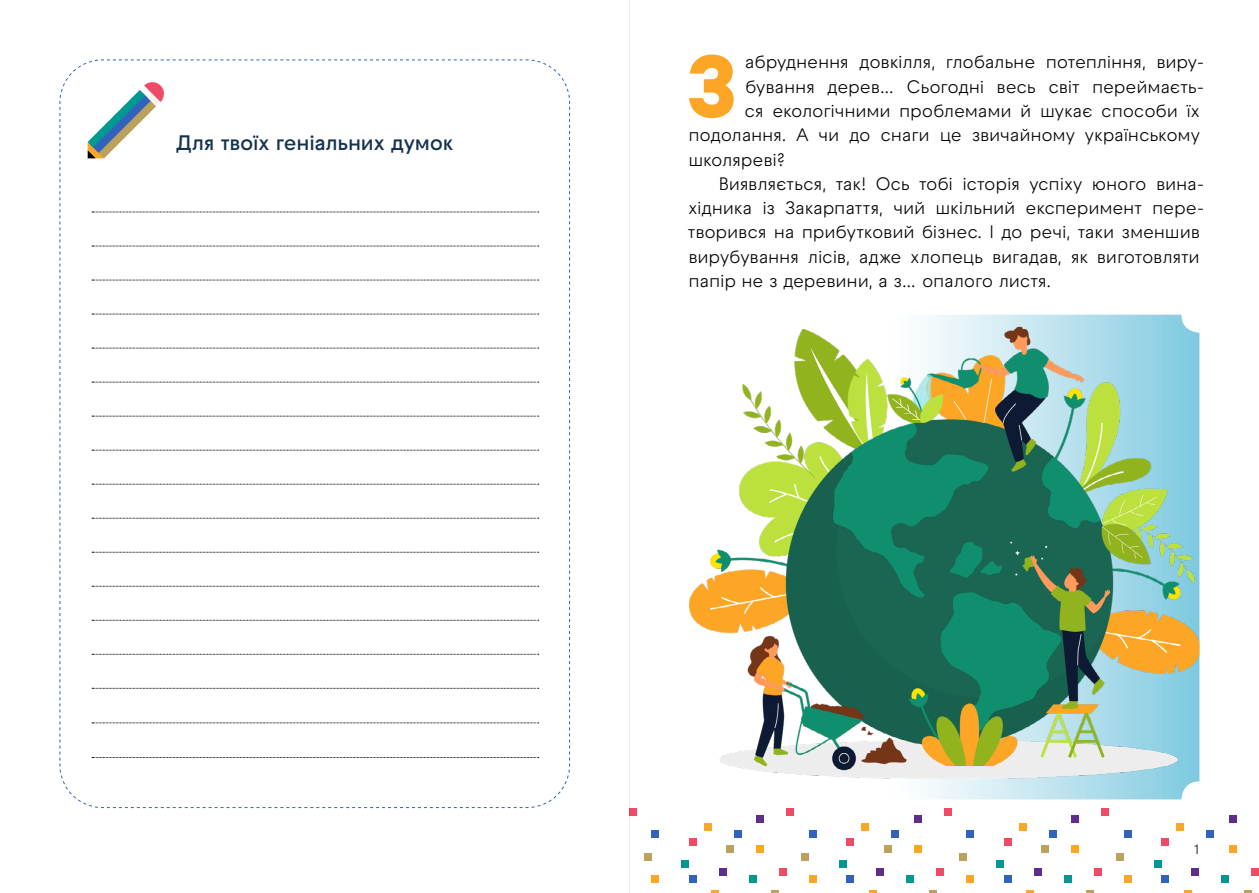
<style>
.page{position:relative;width:1259px;height:893px;background:#fff}
.page>*{position:absolute;margin:0;border:0;box-sizing:border-box;transform-origin:0 0}
.t1{font:900 87.45px "Raptor V3 Premium";color:#fda625}
.t2{font:600 21px "Raptor V3 Premium";letter-spacing:-.01em;color:#14324f}
.t3{font:18px "Raptor V3 Premium";letter-spacing:-.015em;color:#000}
.t4{font:13.5px "Raptor V3 Premium";color:#000}
</style>
<div class="page">
<svg style="left:59px;top:59px;width:511px;height:749px"></svg>
<svg style="left:926px;top:315px;width:273px;height:484px;background:#c2e4ef"></svg>
<img style="left:689px;top:327px;width:510px;height:452px">
<div style="left:756px;top:815px;width:8px;height:8px;background:#5f2d8c"></div>
<div style="left:719px;top:868px;width:7px;height:7px;background:#5f2d8c"></div>
<div style="left:704px;top:823px;width:7px;height:7px;background:#fda625"></div>
<div style="left:756px;top:845px;width:8px;height:8px;background:#fda625"></div>
<div style="left:651px;top:875px;width:8px;height:8px;background:#fda625"></div>
<svg style="left:711px;top:890px;width:8px;height:3px"></svg>
<div style="left:644px;top:853px;width:7px;height:7px;background:#baa25d"></div>
<div style="left:726px;top:845px;width:8px;height:8px;background:#baa25d"></div>
<svg style="left:771px;top:890px;width:8px;height:3px"></svg>
<div style="left:689px;top:838px;width:7px;height:7px;background:#ef4b67"></div>
<div style="left:629px;top:808px;width:7px;height:7px;background:#ef4b67"></div>
<div style="left:779px;top:868px;width:7px;height:7px;background:#ef4b67"></div>
<div style="left:651px;top:830px;width:8px;height:8px;background:#3162be"></div>
<div style="left:689px;top:875px;width:7px;height:8px;background:#3162be"></div>
<div style="left:734px;top:830px;width:7px;height:8px;background:#3162be"></div>
<div style="left:681px;top:860px;width:8px;height:8px;background:#009891"></div>
<div style="left:749px;top:875px;width:7px;height:8px;background:#009891"></div>
<div style="left:914px;top:815px;width:7px;height:8px;background:#5f2d8c"></div>
<div style="left:876px;top:868px;width:8px;height:7px;background:#5f2d8c"></div>
<div style="left:861px;top:823px;width:8px;height:7px;background:#fda625"></div>
<div style="left:914px;top:845px;width:7px;height:8px;background:#fda625"></div>
<div style="left:809px;top:875px;width:7px;height:8px;background:#fda625"></div>
<svg style="left:869px;top:890px;width:7px;height:3px"></svg>
<div style="left:801px;top:853px;width:8px;height:7px;background:#baa25d"></div>
<div style="left:884px;top:845px;width:7px;height:8px;background:#baa25d"></div>
<svg style="left:929px;top:890px;width:7px;height:3px"></svg>
<div style="left:846px;top:838px;width:8px;height:7px;background:#ef4b67"></div>
<div style="left:786px;top:808px;width:8px;height:7px;background:#ef4b67"></div>
<div style="left:936px;top:868px;width:8px;height:7px;background:#ef4b67"></div>
<div style="left:809px;top:830px;width:7px;height:8px;background:#3162be"></div>
<div style="left:846px;top:875px;width:8px;height:8px;background:#3162be"></div>
<div style="left:891px;top:830px;width:8px;height:8px;background:#3162be"></div>
<div style="left:839px;top:860px;width:7px;height:8px;background:#009891"></div>
<div style="left:906px;top:875px;width:8px;height:8px;background:#009891"></div>
<div style="left:1071px;top:815px;width:7px;height:8px;background:#5f2d8c"></div>
<div style="left:1034px;top:868px;width:7px;height:7px;background:#5f2d8c"></div>
<div style="left:1019px;top:823px;width:7px;height:7px;background:#fda625"></div>
<div style="left:1071px;top:845px;width:7px;height:8px;background:#fda625"></div>
<div style="left:966px;top:875px;width:8px;height:8px;background:#fda625"></div>
<svg style="left:1026px;top:890px;width:8px;height:3px"></svg>
<div style="left:959px;top:853px;width:7px;height:7px;background:#baa25d"></div>
<div style="left:1041px;top:845px;width:8px;height:8px;background:#baa25d"></div>
<svg style="left:1086px;top:890px;width:7px;height:3px"></svg>
<div style="left:1004px;top:838px;width:7px;height:7px;background:#ef4b67"></div>
<div style="left:944px;top:808px;width:7px;height:7px;background:#ef4b67"></div>
<div style="left:1093px;top:868px;width:8px;height:7px;background:#ef4b67"></div>
<div style="left:966px;top:830px;width:8px;height:8px;background:#3162be"></div>
<div style="left:1004px;top:875px;width:7px;height:8px;background:#3162be"></div>
<div style="left:1049px;top:830px;width:7px;height:8px;background:#3162be"></div>
<div style="left:996px;top:860px;width:8px;height:8px;background:#009891"></div>
<div style="left:1064px;top:875px;width:7px;height:8px;background:#009891"></div>
<div style="left:1229px;top:815px;width:7px;height:8px;background:#5f2d8c"></div>
<div style="left:1191px;top:868px;width:8px;height:7px;background:#5f2d8c"></div>
<div style="left:1176px;top:823px;width:8px;height:7px;background:#fda625"></div>
<div style="left:1229px;top:845px;width:7px;height:8px;background:#fda625"></div>
<div style="left:1124px;top:875px;width:7px;height:8px;background:#fda625"></div>
<svg style="left:1184px;top:890px;width:7px;height:3px"></svg>
<div style="left:1116px;top:853px;width:8px;height:7px;background:#baa25d"></div>
<svg style="left:1244px;top:890px;width:7px;height:3px"></svg>
<div style="left:1161px;top:838px;width:8px;height:7px;background:#ef4b67"></div>
<div style="left:1101px;top:808px;width:8px;height:7px;background:#ef4b67"></div>
<div style="left:1251px;top:868px;width:8px;height:7px;background:#ef4b67"></div>
<div style="left:1124px;top:830px;width:7px;height:8px;background:#3162be"></div>
<div style="left:1161px;top:875px;width:8px;height:8px;background:#3162be"></div>
<div style="left:1206px;top:830px;width:8px;height:8px;background:#3162be"></div>
<div style="left:1154px;top:860px;width:7px;height:8px;background:#009891"></div>
<div style="left:1221px;top:875px;width:8px;height:8px;background:#009891"></div>
<hr style="left:629px;top:0;width:1px;height:893px;background:#000">
<p class="t2" style="left:176px;top:128px;width:279px">Для твоїх геніальних думок</p>
<h1 class="t1" style="left:687px;top:21px;width:51px">З</h1>
<p class="t3" style="left:745px;top:49px;width:461px">абруднення довкілля, глобальне потепління, виру-</p>
<p class="t3" style="left:745px;top:74px;width:461px">бування дерев… Сьогодні весь світ переймаєть-</p>
<p class="t3" style="left:744px;top:98px;width:457px">ся екологічними проблемами й шукає способи їх</p>
<p class="t3" style="left:688px;top:122px;width:513px">подолання. А чи до снаги це звичайному українському</p>
<p class="t3" style="left:688px;top:146px;width:98px">школяреві?</p>
<p class="t3" style="left:718px;top:171px;width:487px">Виявляється, так! Ось тобі історія успіху юного вина-</p>
<p class="t3" style="left:688px;top:195px;width:517px">хідника із Закарпаття, чий шкільний експеримент пере-</p>
<p class="t3" style="left:688px;top:219px;width:513px">творився на прибутковий бізнес. І до речі, таки зменшив</p>
<p class="t3" style="left:688px;top:244px;width:513px">вирубування лісів, адже хлопець вигадав, як виготовляти</p>
<p class="t3" style="left:688px;top:268px;width:364px">папір не з деревини, а з… опалого листя.</p>
<p class="t4" style="left:1194px;top:839px;width:6px">1</p>
</div>
